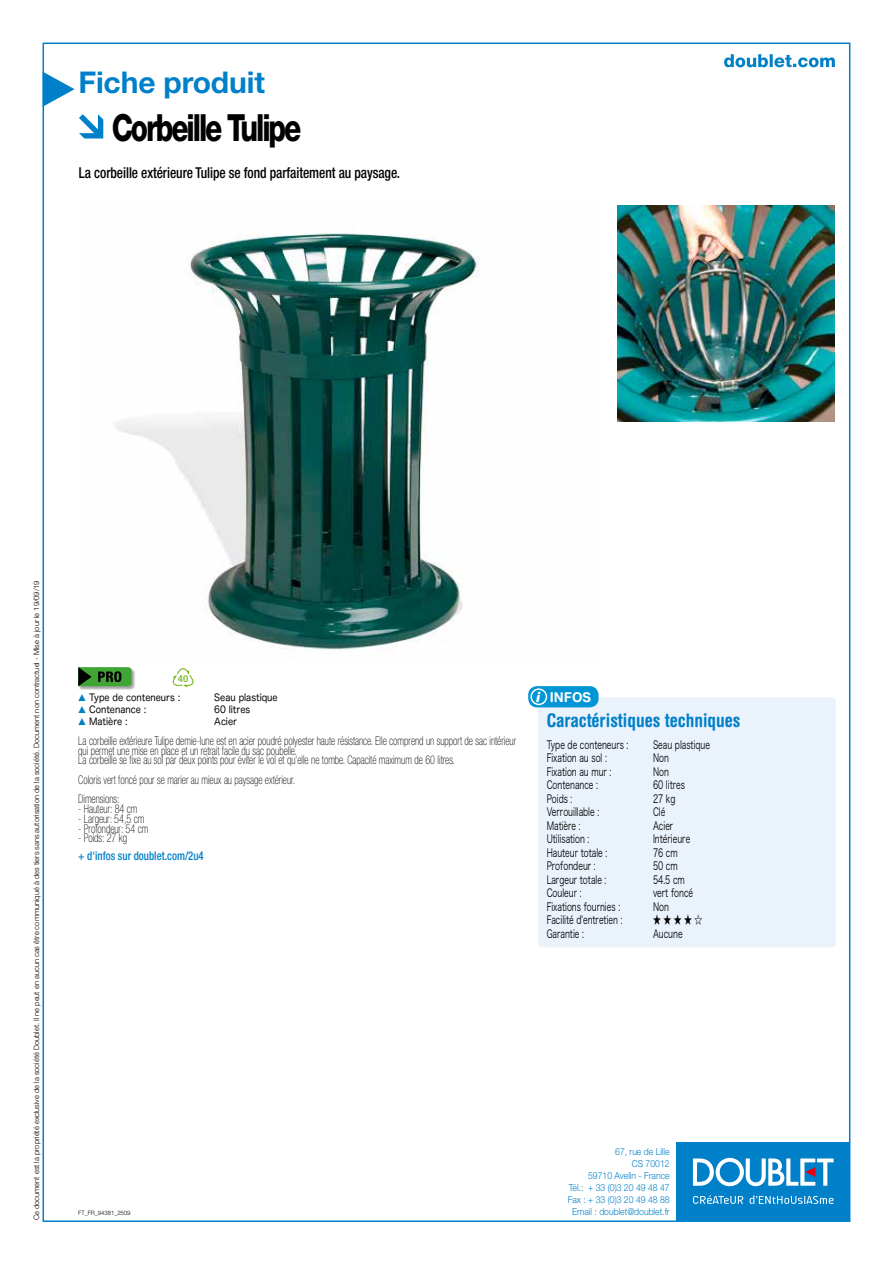
<style>
.page{position:relative;width:893px;height:1263px;background:#fff}
.page>*{position:absolute;margin:0;border:0;box-sizing:border-box;transform-origin:0 0}
.t1{font:800 37.5px "Helvetica Neue LT Std";letter-spacing:-.075em;color:#000;scale:.75 1}
.t2{font:700 30px "Helvetica Neue LT Std";letter-spacing:-.005em;color:#0080c9}
.t3{font:700 condensed 18.75px "Helvetica Rounded LT Std";color:#0080c9}
.t4{font:500 condensed 15px "Helvetica Neue LT Std";letter-spacing:-.005em;color:#000;scale:.9 1}
.t5{font:700 13.5px "Helvetica Rounded LT Std";color:#fff;scale:.95 1}
.t6{font:100 condensed 12px/9.8px "Helvetica Neue LT Std";color:#000;scale:.85 1}
.t7{font:500 condensed 12px "Helvetica Neue LT Std";color:#0080c9;scale:.9 1}
.t8{font:11.25px "Hira Kaku Pro N W3";color:#000;scale:.7 1}
.t9{font:9.75px "Hira Maru Pro W4";color:#000;scale:.91 1}
.t10{font:500 condensed 9.75px "Helvetica Neue LT Std";color:#7db928;scale:1.11 1}
.t11{font:300 9.6px/12px "Helvetica Neue LT Std";color:#0080c9;text-align:right;scale:.9 1}
.t12{font:300 7.5px "Helvetica Neue LT Std";color:#000}
.t13{font:300 6px "Helvetica Neue LT Std";letter-spacing:-.005em;color:#000}
.s1{color:#0080c9}
.s2{font-weight:900;font-style:italic}
</style>
<div class="page">
<div style="left:676px;top:1142px;width:174px;height:78px;background:#0080c9"></div>
<svg style="left:693px;top:1158px;width:141px;height:28px"></svg>
<svg style="left:693px;top:1195px;width:50px;height:9px"></svg>
<svg style="left:750px;top:1195px;width:83px;height:9px"></svg>
<svg style="left:724px;top:54px;width:111px;height:13px"></svg>
<svg style="left:43px;top:72px;width:32px;height:35px"></svg>
<div style="left:538px;top:697px;width:298px;height:250px;background:#eaf2fb;border-radius:4px"></div>
<div style="left:528px;top:686px;width:71px;height:21px;background:#0096d5;border-radius:9px"></div>
<div style="left:527px;top:685px;width:73px;height:24px;border:2px solid #fff;border-radius:10px"></div>
<div style="left:530px;top:688px;width:17px;height:17px;border:2px solid #fff;border-radius:50%"></div>
<img style="left:115px;top:233px;width:365px;height:417px">
<svg style="left:79px;top:114px;width:24px;height:24px"></svg>
<img style="left:618px;top:205px;width:216px;height:216px">
<div style="left:78px;top:667px;width:57px;height:23px;background:#000;opacity:.35"></div>
<svg style="left:78px;top:667px;width:54px;height:19px"></svg>
<svg style="left:172px;top:668px;width:22px;height:19px"></svg>
<h2 class="t2" style="left:78px;top:64px;width:188px">Fiche produit</h2>
<h1 class="t1" style="left:112px;top:105px;width:254px">Corbeille Tulipe</h1>
<p class="t4" style="left:79px;top:164px;width:358px">La corbeille extérieure Tulipe se fond parfaitement au paysage.</p>
<p class="t12" style="left:32px;top:1220px;width:641px;rotate:-90deg">Ce document est la propriété exclusive de la société Doublet. Il ne peut en aucun cas être communiqué à des tiers sans autorisation de la société. Document non contractuel - Mise à jour le 19/09/19</p>
<p class="t10" style="left:178px;top:672px;width:11px">40</p>
<p class="t9" style="left:78px;top:689px;width:114px"><span class="s1">▲</span> Type de conteneurs :</p>
<p class="t9" style="left:214px;top:689px;width:71px">Seau plastique</p>
<p class="t9" style="left:78px;top:701px;width:76px"><span class="s1">▲</span> Contenance :</p>
<p class="t9" style="left:214px;top:701px;width:41px">60 litres</p>
<p class="t9" style="left:78px;top:713px;width:56px"><span class="s1">▲</span> Matière :</p>
<p class="t9" style="left:214px;top:713px;width:26px">Acier</p>
<p class="t6" style="left:78px;top:736px;width:517px">La corbeille extérieure Tulipe demie-lune est en acier poudré polyester haute résistance. Elle comprend un support de sac intérieur qui permet une mise en place et un retrait facile du sac poubelle.<br>La corbeille se fixe au sol par deux points pour éviter le vol et qu'elle ne tombe. Capacité maximum de 60 litres.</p>
<p class="t6" style="left:78px;top:770px;width:257px;line-height:19.5px">Coloris vert foncé pour se marier au mieux au paysage extérieur.<br>Dimensions:</p>
<p class="t6" style="left:78px;top:804px;width:71px">- Hauteur: 84 cm</p>
<p class="t6" style="left:78px;top:814px;width:79px">- Largeur: 54,5 cm</p>
<p class="t6" style="left:78px;top:823px;width:84px">- Profondeur: 54 cm</p>
<p class="t6" style="left:78px;top:833px;width:59px">- Poids: 27 kg</p>
<p class="t7" style="left:78px;top:849px;width:141px">+ d'infos sur doublet.com/2u4</p>
<p class="t5" style="left:536px;top:688px;width:60px"><span class="s2">i</span> INFOS</p>
<h3 class="t3" style="left:547px;top:709px;width:195px">Caractéristiques techniques</h3>
<p class="t8" style="left:547px;top:734px;width:118px">Type de conteneurs :</p>
<p class="t8" style="left:653px;top:734px;width:83px">Seau plastique</p>
<p class="t8" style="left:547px;top:748px;width:88px">Fixation au sol :</p>
<p class="t8" style="left:653px;top:748px;width:24px">Non</p>
<p class="t8" style="left:547px;top:761px;width:94px">Fixation au mur :</p>
<p class="t8" style="left:653px;top:761px;width:24px">Non</p>
<p class="t8" style="left:547px;top:775px;width:75px">Contenance :</p>
<p class="t8" style="left:653px;top:775px;width:47px">60 litres</p>
<p class="t8" style="left:547px;top:788px;width:38px">Poids :</p>
<p class="t8" style="left:653px;top:788px;width:34px">27 kg</p>
<p class="t8" style="left:547px;top:802px;width:77px">Verrouillable :</p>
<p class="t8" style="left:653px;top:802px;width:19px">Clé</p>
<p class="t8" style="left:547px;top:815px;width:50px">Matière :</p>
<p class="t8" style="left:653px;top:815px;width:31px">Acier</p>
<p class="t8" style="left:547px;top:829px;width:63px">Utilisation :</p>
<p class="t8" style="left:653px;top:829px;width:55px">Intérieure</p>
<p class="t8" style="left:547px;top:842px;width:88px">Hauteur totale :</p>
<p class="t8" style="left:653px;top:842px;width:37px">76 cm</p>
<p class="t8" style="left:547px;top:856px;width:72px">Profondeur :</p>
<p class="t8" style="left:653px;top:856px;width:37px">50 cm</p>
<p class="t8" style="left:547px;top:869px;width:87px">Largeur totale :</p>
<p class="t8" style="left:653px;top:869px;width:47px">54.5 cm</p>
<p class="t8" style="left:547px;top:883px;width:51px">Couleur :</p>
<p class="t8" style="left:653px;top:883px;width:59px">vert foncé</p>
<p class="t8" style="left:547px;top:896px;width:107px">Fixations fournies :</p>
<p class="t8" style="left:653px;top:896px;width:24px">Non</p>
<p class="t8" style="left:547px;top:910px;width:110px">Facilité d'entretien :</p>
<p class="t8" style="left:653px;top:910px;width:72px">★ ★ ★ ★ ☆</p>
<p class="t8" style="left:547px;top:923px;width:55px">Garantie :</p>
<p class="t8" style="left:653px;top:923px;width:44px">Aucune</p>
<p class="t13" style="left:78px;top:1209px;width:54px">FT_FR_94381_2509</p>
<p class="t11" style="left:568px;top:1145px;width:115px">67, rue de Lille<br>CS 70012<br>59710 Avelin - France<br>Tél.: + 33 (0)3 20 49 48 47<br>Fax : + 33 (0)3 20 49 48 88<br>Email : doublet@doublet.fr</p>
</div>
